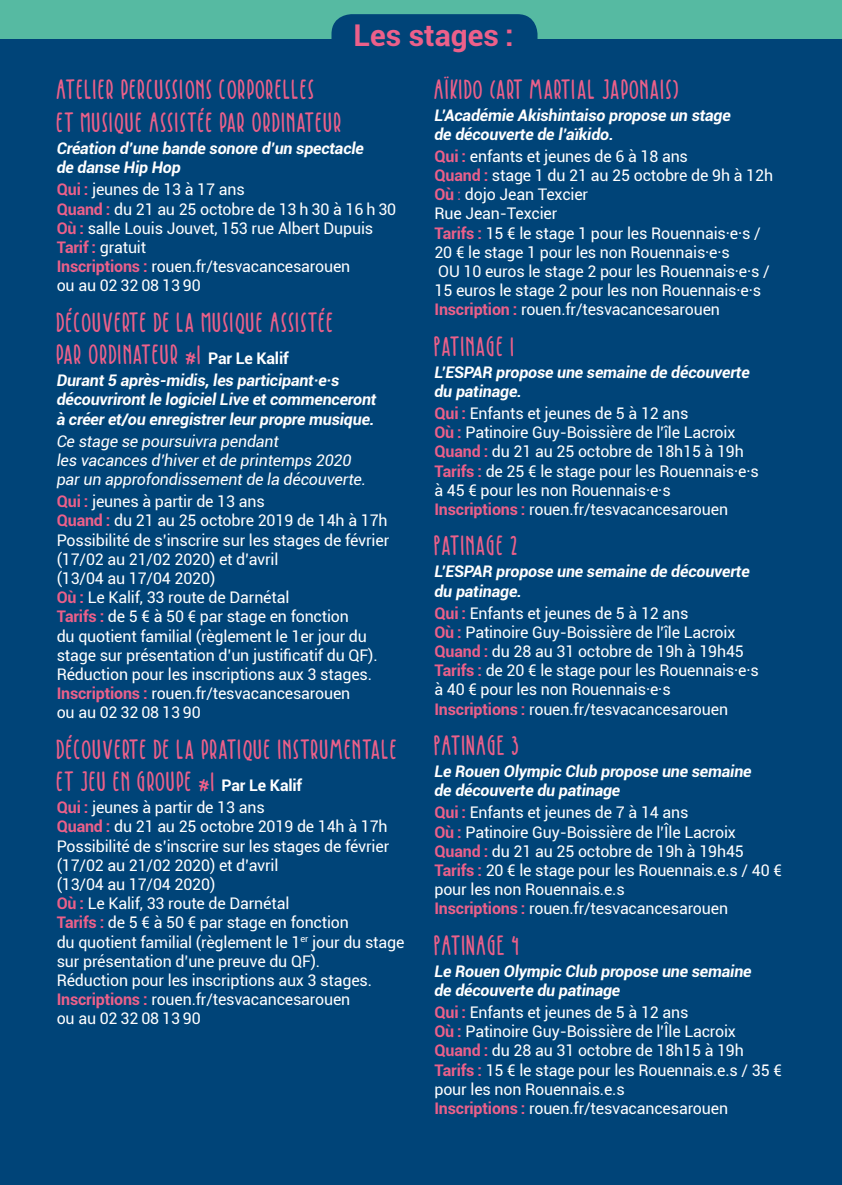
<style>
.page{position:relative;width:842px;height:1185px;background:#fff}
.page>*{position:absolute;margin:0;border:0;box-sizing:border-box;transform-origin:0 0}
.t1{font:700 30px "Roboto";color:#ec608a}
.t2{font:27px/32.4px "Keisya";color:#ec608a}
.t3{font:16px/19.2px "Roboto";letter-spacing:-.01em;color:#fff}
.t4{font:italic 700 16px/19.2px "Roboto";letter-spacing:-.01em;color:#fff}
.t5{font:italic 16px/19.2px "Roboto";letter-spacing:-.01em;color:#fff}
.s1{font-weight:700;color:#ec608a}
.s2{font-family:"Roboto";font-weight:700;font-size:16px;color:#fff}
.s3{color:#ec608a}
</style>
<div class="page">
<div style="left:0;top:0;width:842px;height:68px;background:#56baa2"></div>
<div style="left:0;top:39px;width:842px;height:1146px;background:#004478"></div>
<div style="left:331px;top:14px;width:206px;height:45px;background:#004478;border-radius:20px"></div>
<h1 class="t1" style="left:353px;top:14px;width:162px">Les stages :</h1>
<h2 class="t2" style="left:57px;top:71px;width:288px;line-height:33.6px">ATELIER PERCUSSIONS CORPORELLES<br>ET MUSIQUE ASSISTÉE PAR ORDINATEUR</h2>
<p class="t4" style="left:57px;top:138px;width:309px">Création d’une bande sonore d’un spectacle de danse Hip Hop</p>
<p class="t3" style="left:57px;top:180px;width:341px"><span class="s1">Qui :</span> jeunes de 13 à 17 ans<br><span class="s1">Quand :</span> du 21 au 25 octobre de 13 h 30 à 16 h 30<br><span class="s1">Où :</span> salle Louis Jouvet, 153 rue Albert Dupuis<br><span class="s1">Tarif :</span> gratuit<br><span class="s1">Inscriptions :</span> rouen.fr/tesvacancesarouen<br>ou au 02 32 08 13 90</p>
<h2 class="t2" style="left:57px;top:304px;width:280px">DÉCOUVERTE DE LA MUSIQUE ASSISTÉE<br>PAR ORDINATEUR #1 <span class="s2">Par Le Kalif</span></h2>
<p class="t4" style="left:57px;top:370px;width:321px">Durant 5 après-midis, les participant·e·s découvriront le logiciel Live et commenceront à créer et/ou enregistrer leur propre musique.</p>
<p class="t5" style="left:57px;top:431px;width:311px">Ce stage se poursuivra pendant<br>les vacances d’hiver et de printemps 2020 par un approfondissement de la découverte.</p>
<p class="t3" style="left:57px;top:491px;width:334px"><span class="s1">Qui :</span> jeunes à partir de 13 ans<br><span class="s1">Quand :</span> du 21 au 25 octobre 2019 de 14h à 17h Possibilité de s’inscrire sur les stages de février (17/02 au 21/02 2020) et d’avril<br>(13/04 au 17/04 2020)<br><span class="s1">Où :</span> Le Kalif, 33 route de Darnétal<br><span class="s1">Tarifs :</span> de 5 € à 50 € par stage en fonction<br>du quotient familial (règlement le 1er jour du stage sur présentation d’un justificatif du QF).<br>Réduction pour les inscriptions aux 3 stages.<br><span class="s1">Inscriptions :</span> rouen.fr/tesvacancesarouen<br>ou au 02 32 08 13 90</p>
<h2 class="t2" style="left:57px;top:731px;width:343px">DÉCOUVERTE DE LA PRATIQUE INSTRUMENTALE<br>ET JEU EN GROUPE #1 <span class="s2">Par Le Kalif</span></h2>
<p class="t3" style="left:57px;top:797px;width:349px"><span class="s1">Qui :</span> jeunes à partir de 13 ans<br><span class="s1">Quand :</span> du 21 au 25 octobre 2019 de 14h à 17h Possibilité de s’inscrire sur les stages de février (17/02 au 21/02 2020) et d’avril<br>(13/04 au 17/04 2020)<br><span class="s1">Où :</span> Le Kalif, 33 route de Darnétal<br><span class="s1">Tarifs :</span> de 5 € à 50 € par stage en fonction<br>du quotient familial (règlement le 1<sup>er</sup> jour du stage sur présentation d’une preuve du QF).<br>Réduction pour les inscriptions aux 3 stages.<br><span class="s1">Inscriptions :</span> rouen.fr/tesvacancesarouen<br>ou au 02 32 08 13 90</p>
<h2 class="t2" style="left:434px;top:71px;width:247px">AÏKIDO (ART MARTIAL JAPONAIS)</h2>
<p class="t4" style="left:434px;top:105px;width:298px">L’Académie Akishintaiso propose un stage de découverte de l’aïkido.</p>
<p class="t3" style="left:434px;top:146px;width:340px"><span class="s1">Qui :</span> enfants et jeunes de 6 à 18 ans<br><span class="s1">Quand :</span> stage 1 du 21 au 25 octobre de 9h à 12h <span class="s1">Où</span> <span class="s3">:</span> dojo Jean Texcier<br>Rue Jean-Texcier<br><span class="s1">Tarifs :</span> 15 € le stage 1 pour les Rouennais·e·s / 20 € le stage 1 pour les non Rouennais·e·s<br>OU 10 euros le stage 2 pour les Rouennais·e·s / 15 euros le stage 2 pour les non Rouennais·e·s <span class="s1">Inscription :</span> rouen.fr/tesvacancesarouen</p>
<h2 class="t2" style="left:434px;top:328px;width:83px">PATINAGE 1</h2>
<p class="t4" style="left:434px;top:362px;width:317px">L’ESPAR propose une semaine de découverte du patinage.</p>
<p class="t3" style="left:434px;top:403px;width:326px"><span class="s1">Qui :</span> Enfants et jeunes de 5 à 12 ans<br><span class="s1">Où :</span> Patinoire Guy-Boissière de l’île Lacroix <span class="s1">Quand :</span> du 21 au 25 octobre de 18h15 à 19h <span class="s1">Tarifs :</span> de 25 € le stage pour les Rouennais·e·s à 45 € pour les non Rouennais·e·s<br><span class="s1">Inscriptions :</span> rouen.fr/tesvacancesarouen</p>
<h2 class="t2" style="left:434px;top:528px;width:86px">PATINAGE 2</h2>
<p class="t4" style="left:434px;top:561px;width:317px">L’ESPAR propose une semaine de découverte du patinage.</p>
<p class="t3" style="left:434px;top:603px;width:326px"><span class="s1">Qui :</span> Enfants et jeunes de 5 à 12 ans<br><span class="s1">Où :</span> Patinoire Guy-Boissière de l’île Lacroix <span class="s1">Quand :</span> du 28 au 31 octobre de 19h à 19h45<br><span class="s1">Tarifs :</span> de 20 € le stage pour les Rouennais·e·s à 40 € pour les non Rouennais·e·s<br><span class="s1">Inscriptions :</span> rouen.fr/tesvacancesarouen</p>
<h2 class="t2" style="left:434px;top:728px;width:87px">PATINAGE 3</h2>
<p class="t4" style="left:434px;top:761px;width:319px">Le Rouen Olympic Club propose une semaine de découverte du patinage</p>
<p class="t3" style="left:434px;top:802px;width:349px"><span class="s1">Qui :</span> Enfants et jeunes de 7 à 14 ans<br><span class="s1">Où :</span> Patinoire Guy-Boissière de l’Île Lacroix <span class="s1">Quand :</span> du 21 au 25 octobre de 19h à 19h45<br><span class="s1">Tarifs :</span> 20 € le stage pour les Rouennais.e.s / 40 € pour les non Rouennais.e.s<br><span class="s1">Inscriptions :</span> rouen.fr/tesvacancesarouen</p>
<h2 class="t2" style="left:434px;top:927px;width:87px">PATINAGE 4</h2>
<p class="t4" style="left:434px;top:961px;width:319px">Le Rouen Olympic Club propose une semaine de découverte du patinage</p>
<p class="t3" style="left:434px;top:1002px;width:349px"><span class="s1">Qui :</span> Enfants et jeunes de 5 à 12 ans<br><span class="s1">Où :</span> Patinoire Guy-Boissière de l’Île Lacroix <span class="s1">Quand :</span> du 28 au 31 octobre de 18h15 à 19h <span class="s1">Tarifs :</span> 15 € le stage pour les Rouennais.e.s / 35 € pour les non Rouennais.e.s<br><span class="s1">Inscriptions :</span> rouen.fr/tesvacancesarouen</p>
</div>
